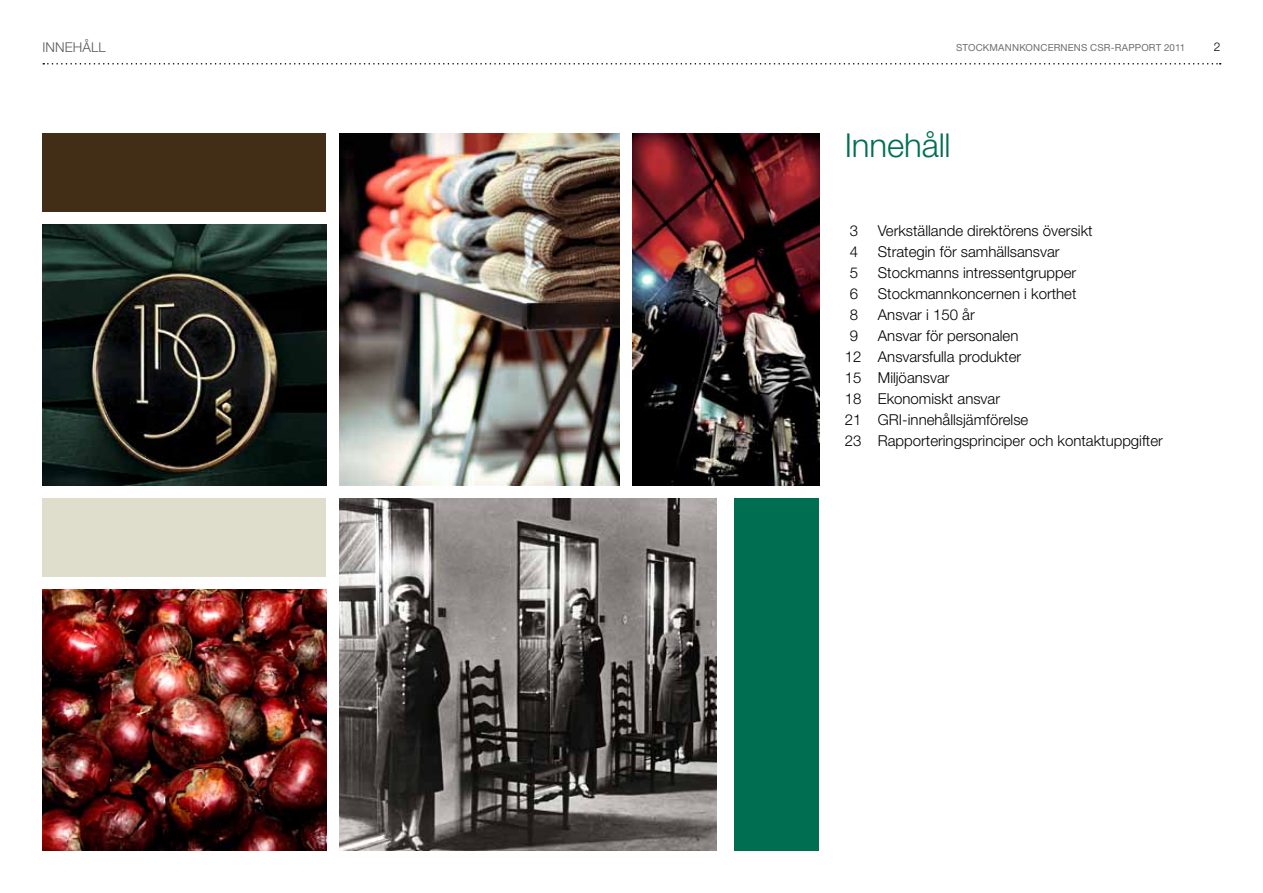
<style>
.page{position:relative;width:1263px;height:893px;background:#fff}
.page>*{position:absolute;margin:0;border:0;box-sizing:border-box;transform-origin:0 0}
.t1{font:300 33px "Helvetica Neue LT Pro";letter-spacing:-.005em;color:#006f51}
.t2{font:300 15px/21px "Helvetica Neue LT Pro";color:#000}
.t3{font:300 13.5px "Helvetica Neue LT Pro";letter-spacing:.01em;color:#58595b}
.t4{font:300 12px "Helvetica Neue LT Pro";color:#000}
.t5{font:9.75px "Helvetica Neue LT Pro";letter-spacing:.02em;color:#6d6e71}
</style>
<div class="page">
<div style="left:734px;top:498px;width:85px;height:352px;background:#006f51"></div>
<div style="left:43px;top:498px;width:283px;height:79px;background:#dfdecd"></div>
<div style="left:43px;top:134px;width:283px;height:78px;background:#422e16"></div>
<img style="left:43px;top:225px;width:283px;height:261px">
<img style="left:339px;top:498px;width:377px;height:352px">
<img style="left:339px;top:134px;width:280px;height:352px">
<img style="left:43px;top:590px;width:283px;height:260px">
<img style="left:632px;top:134px;width:187px;height:352px">
<svg style="left:43px;top:63px;width:1178px;height:2px"></svg>
<p class="t3" style="left:43px;top:39px;width:65px">INNEHÅLL</p>
<p class="t5" style="left:956px;top:42px;width:231px">STOCKMANNKONCERNENS CSR-RAPPORT 2011</p>
<p class="t4" style="left:1214px;top:39px;width:8px">2</p>
<h1 class="t1" style="left:845px;top:125px;width:107px">Innehåll</h1>
<p class="t2" style="left:850px;top:219px;width:10px">3</p>
<p class="t2" style="left:878px;top:219px;width:216px">Verkställande direktörens översikt</p>
<p class="t2" style="left:850px;top:240px;width:10px">4</p>
<p class="t2" style="left:878px;top:240px;width:183px">Strategin för samhällsansvar</p>
<p class="t2" style="left:850px;top:261px;width:10px">5</p>
<p class="t2" style="left:878px;top:261px;width:200px">Stockmanns intressentgrupper</p>
<p class="t2" style="left:850px;top:282px;width:10px">6</p>
<p class="t2" style="left:878px;top:282px;width:200px">Stockmannkoncernen i korthet</p>
<p class="t2" style="left:850px;top:303px;width:10px">8</p>
<p class="t2" style="left:878px;top:303px;width:98px">Ansvar i 150 år</p>
<p class="t2" style="left:850px;top:324px;width:10px">9</p>
<p class="t2" style="left:845px;top:324px;width:320px;text-indent:33px">Ansvar för personalen<br>12 Ansvarsfulla produkter<br>15 Miljöansvar<br>18 Ekonomiskt ansvar<br>21 GRI-innehållsjämförelse<br>23 Rapporteringsprinciper och kontaktuppgifter</p>
</div>
